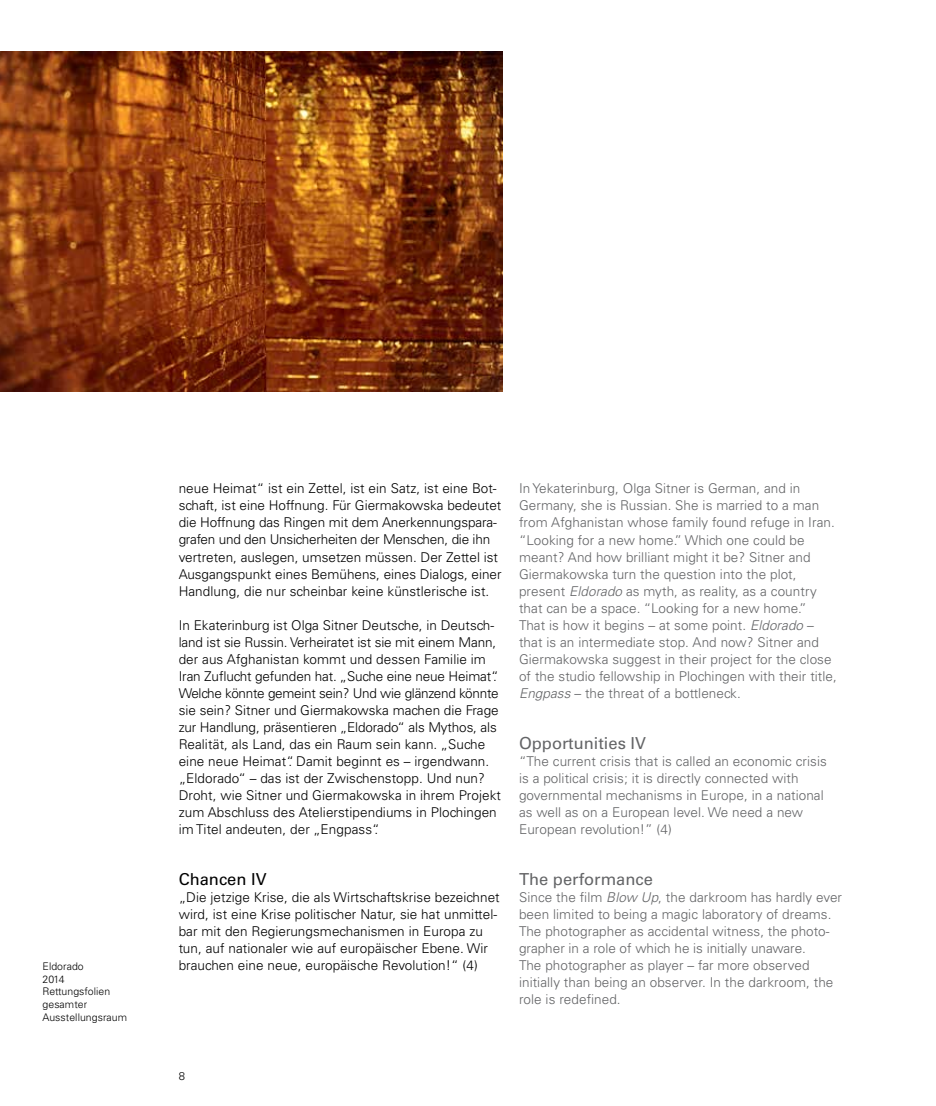
<style>
.page{position:relative;width:936px;height:1106px;background:#fff}
.page>*{position:absolute;margin:0;border:0;box-sizing:border-box;transform-origin:0 0}
.t1{font:16.5px "Univers LT Std";color:#636466}
.t2{font:16.5px "Univers LT Std";color:#000}
.t3{font:300 13.5px/17px "Univers LT Std";letter-spacing:.005em;color:#000}
.t4{font:300 13.5px/17px "Univers LT Std";letter-spacing:.005em;color:#636466}
.t5{font:300 11.25px "Univers LT Std";color:#000}
.t6{font:300 10.5px/12.8px "Univers LT Std";letter-spacing:.005em;color:#000}
.s1{font-style:italic}
</style>
<div class="page">
<img style="left:0;top:51px;width:502px;height:340px">
<p class="t6" style="left:43px;top:959px;width:86px">Eldorado<br>2014<br>Rettungsfolien gesamter<br>Ausstellungsraum</p>
<p class="t3" style="left:179px;top:480px;width:324px">neue Heimat“ ist ein Zettel, ist ein Satz, ist eine Bot&shy;schaft, ist eine Hoffnung. Für Giermakowska bedeutet die Hoffnung das Ringen mit dem Anerkennungspara&shy;grafen und den Unsicherheiten der Menschen, die ihn vertreten, auslegen, umsetzen müssen. Der Zettel ist Ausgangspunkt eines Bemühens, eines Dialogs, einer Handlung, die nur scheinbar keine künstlerische ist.</p>
<p class="t3" style="left:179px;top:616px;width:324px">In Ekaterinburg ist Olga Sitner Deutsche, in Deutsch&shy;land ist sie Russin. Verheiratet ist sie mit einem Mann, der aus Afghanistan kommt und dessen Familie im Iran Zuflucht gefunden hat. „Suche eine neue Heimat“.<br>Welche könnte gemeint sein? Und wie glänzend könnte sie sein? Sitner und Giermakowska machen die Frage zur Handlung, präsentieren „Eldorado“ als Mythos, als Realität, als Land, das ein Raum sein kann. „Suche eine neue Heimat“. Damit beginnt es – irgendwann. „Eldorado“ – das ist der Zwischenstopp. Und nun?<br>Droht, wie Sitner und Giermakowska in ihrem Projekt zum Abschluss des Atelierstipendiums in Plochingen im Titel andeuten, der „Engpass“.</p>
<p class="t2" style="left:179px;top:869px;width:90px">Chancen IV</p>
<p class="t3" style="left:179px;top:888px;width:322px">„Die jetzige Krise, die als Wirtschaftskrise bezeichnet wird, ist eine Krise politischer Natur, sie hat unmittel&shy;bar mit den Regierungsmechanismen in Europa zu tun, auf nationaler wie auf europäischer Ebene. Wir brauchen eine neue, europäische Revolution!“ (4)</p>
<p class="t4" style="left:519px;top:480px;width:319px">In Yekaterinburg, Olga Sitner is German, and in Germany, she is Russian. She is married to a man from Afghanistan whose family found refuge in Iran. “Looking for a new home.” Which one could be meant? And how brilliant might it be? Sitner and Giermakowska turn the question into the plot, present <span class="s1">Eldorado</span> as myth, as reality, as a country that can be a space. “Looking for a new home.”<br>That is how it begins – at some point. <span class="s1">Eldorado</span> – that is an intermediate stop. And now? Sitner and Giermakowska suggest in their project for the close of the studio fellowship in Plochingen with their title, <span class="s1">Engpass</span> – the threat of a bottleneck.</p>
<p class="t1" style="left:519px;top:733px;width:129px">Opportunities IV</p>
<p class="t4" style="left:519px;top:752px;width:309px">“The current crisis that is called an economic crisis is a political crisis; it is directly connected with governmental mechanisms in Europe, in a national as well as on a European level. We need a new European revolution!” (4)</p>
<p class="t1" style="left:519px;top:869px;width:135px">The performance</p>
<p class="t4" style="left:519px;top:888px;width:324px">Since the film <span class="s1">Blow Up</span>, the darkroom has hardly ever been limited to being a magic laboratory of dreams.<br>The photographer as accidental witness, the photo&shy;grapher in a role of which he is initially unaware.<br>The photographer as player – far more observed initially than being an observer. In the darkroom, the role is redefined.</p>
<p class="t5" style="left:179px;top:1069px;width:8px">8</p>
</div>
